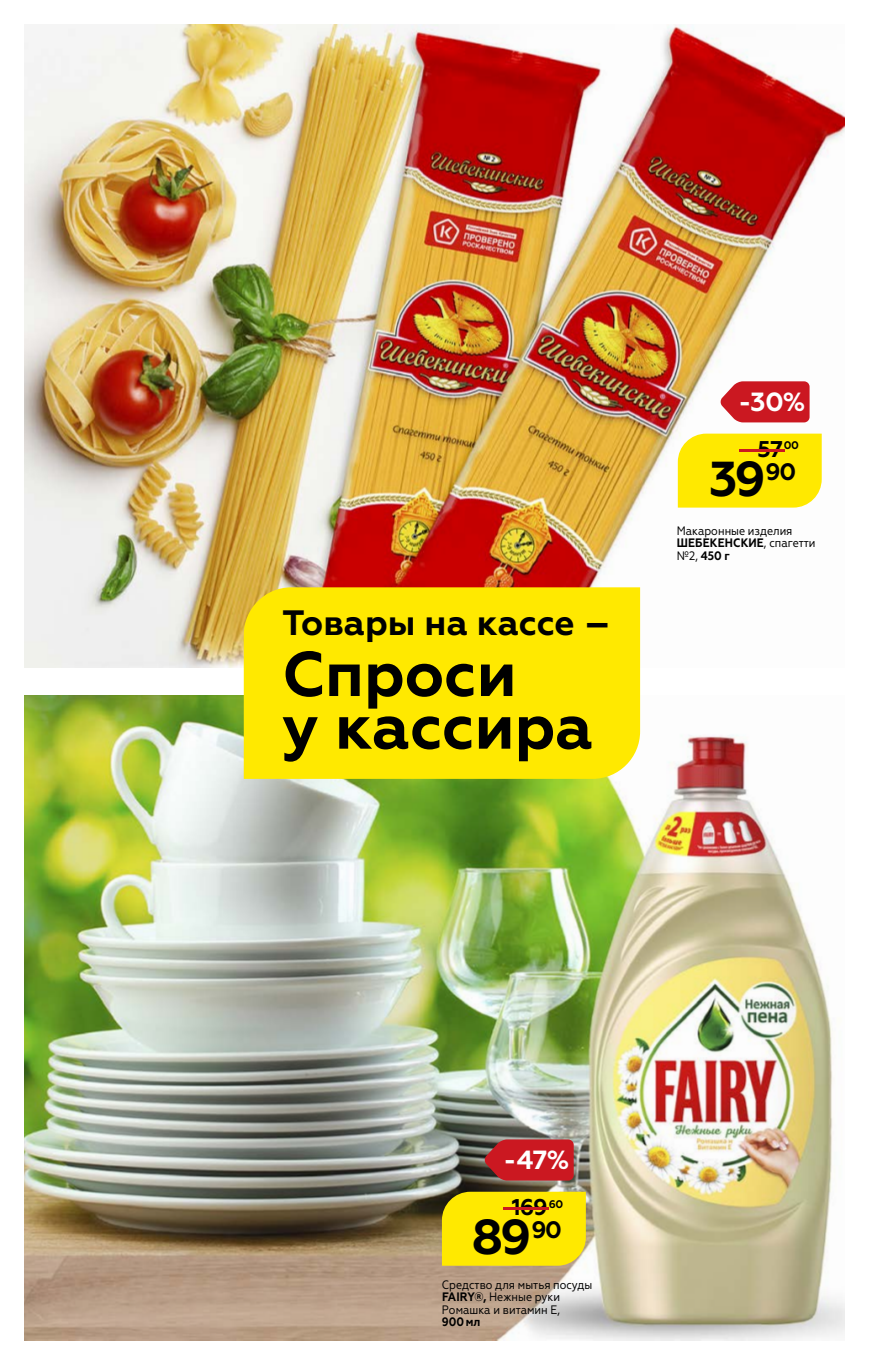
<style>
.page{position:relative;width:869px;height:1365px;background:#fff}
.page>*{position:absolute;margin:0;border:0;box-sizing:border-box;transform-origin:0 0}
.t1{font:700 63px/52.7px "Geometria";color:#000}
.t2{font:700 49px "Geometria";color:#000}
.t3{font:700 35.18px "Geometria";color:#000}
.t4{font:700 26.25px "Geometria";color:#fff}
.t5{font:700 22.75px "Geometria";color:#000}
.t6{font:12.25px/12.2px "Geometria Narrow";color:#000}
.t7{font:700 11.03px "Geometria";color:#000}
.s1{font-size:22.75px;color:#cb1821}
.s2{font-weight:700}
</style>
<div class="page">
<img style="left:25px;top:694px;width:818px;height:645px">
<img style="left:25px;top:25px;width:818px;height:642px">
<div style="left:244px;top:587px;width:395px;height:191px;background:#ffe900"></div>
<div style="left:677px;top:433px;width:144px;height:74px;background:#ffe900"></div>
<svg style="left:719px;top:381px;width:90px;height:41px"></svg>
<div style="left:441px;top:1191px;width:144px;height:74px;background:#ffe900"></div>
<svg style="left:484px;top:1139px;width:89px;height:41px"></svg>
<p class="t3" style="left:282px;top:601px;width:330px">Товары на кассе –</p>
<p class="t1" style="left:282px;top:648px;width:312px">Cпроси<br>у кассира</p>
<p class="t4" style="left:738px;top:386px;width:69px">-30%</p>
<p class="t5" style="left:757px;top:435px;width:27px">57</p>
<p class="t7" style="left:724px;top:439px;width:76px"><span class="s1">-</span>00</p>
<p class="t2" style="left:708px;top:450px;width:89px">39<sup>90</sup></p>
<p class="t6" style="left:676px;top:524px;width:140px">Макаронные изделия<br><span class="s2">ШЕБЕКЕНСКИЕ</span>, спагетти №2, <span class="s2">450 г</span></p>
<p class="t4" style="left:503px;top:1144px;width:68px">-47%</p>
<p class="t5" style="left:511px;top:1193px;width:38px">169</p>
<p class="t7" style="left:489px;top:1196px;width:76px"><span class="s1">-</span>60</p>
<p class="t2" style="left:471px;top:1207px;width:92px">89<sup>90</sup></p>
<p class="t6" style="left:441px;top:1278px;width:152px">Средство для мытья посуды<br><span class="s2">FAIRY®,</span> Нежные руки<br>Ромашка и витамин Е,<br><span class="s2">900мл</span></p>
</div>
